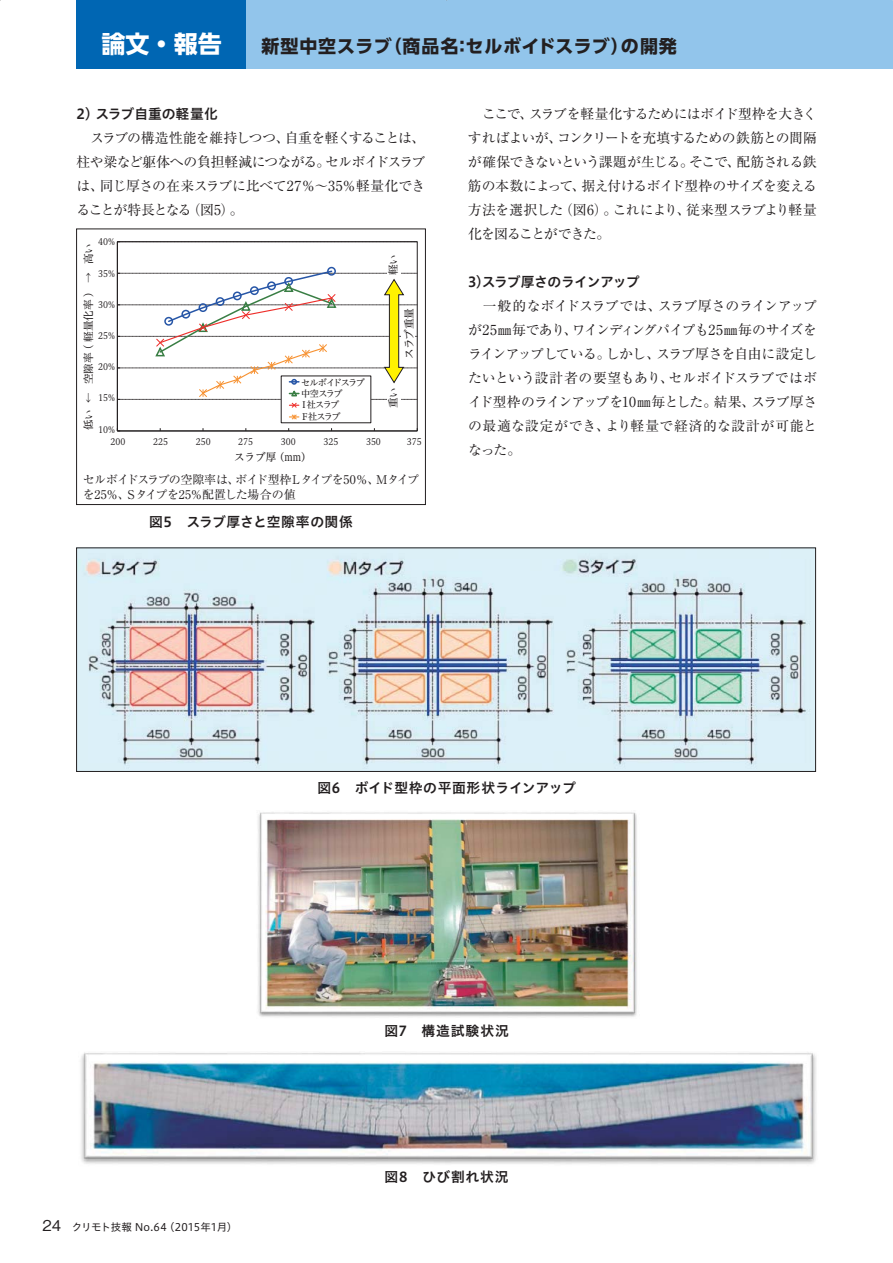
<style>
.page{position:relative;width:893px;height:1263px;background:#fff}
.page>*{position:absolute;margin:0;border:0;box-sizing:border-box;transform-origin:0 0}
.t1{font:24px "UD Shin Go Pro Bold 90 pv RKSJ H";color:#fff}
.t2{font:18px "UD Shin Go Pro Bold 90 pv RKSJ H";letter-spacing:.045em;color:#231f20}
.t3{font:13.8px/24px "Ryumin Pr 5 Regular 90 pv RKSJ H";letter-spacing:-.04em;color:#231f20;text-align:justify}
.t4{font:13.8px "Hiragino UD Sans Std W6 90 pv RKSJ H";letter-spacing:.015em;color:#231f20}
.t5{font:13.8px "Hiragino UD Sans Std W6 90 pv RKSJ H";letter-spacing:.035em;color:#231f20}
.t6{font:13.8px "Hiragino UD Sans Std W6 90 pv RKSJ H";letter-spacing:-.05em;color:#231f20}
.t7{font:13.8px "Hiragino UD Sans Std W6 90 pv RKSJ H";letter-spacing:.065em;color:#231f20}
.t8{font:13.8px "Hiragino UD Sans Std W6 90 pv RKSJ H";letter-spacing:.055em;color:#231f20}
.t9{font:12px/15px "Ryumin Pr 5 Regular 90 pv RKSJ H";letter-spacing:-.055em;color:#231f20}
.t10{font:10.65px "Hiragino UD Serif Std W4 90 pv RKSJ H";color:#231f20}
.t11{font:10.5px "Hiragino UD Sans Std W4 90 pv RKSJ H";color:#231f20}
.t12{font:9.15px/12.6px "Hiragino UD Serif Std W4 90 pv RKSJ H";color:#231f20;scale:.9 1}
.t13{font:9.15px/11.4px "Hiragino UD Serif Std W4 90 pv RKSJ H";letter-spacing:-.17em;color:#231f20}
.s1{font-family:"Gothic BBB Pr 5 Medium 90 pv RKSJ H";font-size:14.85px}
</style>
<div class="page">
<div style="left:77px;top:0;width:170px;height:68px;background:#0066b3"></div>
<div style="left:247px;top:0;width:645px;height:68px;background:#92c5eb"></div>
<hr style="left:117px;top:242px;width:1px;height:189px;background:#231f20">
<svg style="left:117px;top:241px;width:300px;height:1px"></svg>
<hr style="left:117px;top:431px;width:300px;height:1px;background:#231f20">
<div style="left:327px;top:267px;width:9px;height:9px;border:2px solid #2756a7;border-radius:50%"></div>
<svg style="left:118px;top:269px;width:299px;height:152px"></svg>
<div style="left:387px;top:386px;width:13px;height:23px;background:#fff"></div>
<div style="left:387px;top:254px;width:13px;height:23px;background:#fff"></div>
<div style="left:401px;top:306px;width:14px;height:40px;background:#fff"></div>
<div style="left:76px;top:229px;width:350px;height:276px;border:1px solid #231f20"></div>
<img style="left:78px;top:549px;width:736px;height:221px">
<div style="left:76px;top:547px;width:740px;height:225px;border:1px solid #231f20"></div>
<img style="left:258px;top:812px;width:379px;height:205px">
<img style="left:81px;top:1052px;width:736px;height:112px">
<h1 class="t1" style="left:102px;top:35px;width:121px">論文・報告</h1>
<h2 class="t2" style="left:261px;top:40px;width:417px">新型中空スラブ（商品名：セルボイドスラブ）の開発</h2>
<p class="t4" style="left:77px;top:108px;width:143px">2) スラブ自重の軽量化</p>
<p class="t3" style="left:77px;top:127px;width:350px">　スラブの構造性能を維持しつつ、自重を軽くすることは、柱や梁など躯体への負担軽減につながる。セルボイドスラブは、同じ厚さの在来スラブに比べて27％～35％軽量化できることが特長となる（図5）。</p>
<p class="t12" style="left:98px;top:237px;width:20px">40%</p>
<p class="t12" style="left:98px;top:268px;width:20px">35%</p>
<p class="t12" style="left:98px;top:299px;width:20px">30%</p>
<p class="t12" style="left:98px;top:331px;width:20px">25%</p>
<p class="t12" style="left:98px;top:362px;width:20px">20%</p>
<p class="t12" style="left:98px;top:393px;width:20px">15%</p>
<p class="t12" style="left:111px;top:424px;width:18px;text-indent:-13px">10%<br>200</p>
<p class="t10" style="left:85px;top:430px;width:189px;rotate:-90deg">低い ← 空隙率 ( 軽量化率 ) → 高い</p>
<p class="t10" style="left:389px;top:275px;width:22px;rotate:-90deg">軽い</p>
<p class="t13" style="left:299px;top:378px;width:67px">セルボイドスラブ中空スラブ<br>Ｉ社スラブ<br>Ｆ社スラブ</p>
<p class="t10" style="left:405px;top:359px;width:52px;rotate:-90deg">スラブ重量</p>
<p class="t10" style="left:389px;top:408px;width:22px;rotate:-90deg">重い</p>
<p class="t12" style="left:153px;top:437px;width:18px">225</p>
<p class="t12" style="left:196px;top:437px;width:18px">250</p>
<p class="t12" style="left:238px;top:437px;width:18px">275</p>
<p class="t12" style="left:281px;top:437px;width:18px">300</p>
<p class="t12" style="left:323px;top:437px;width:18px">325</p>
<p class="t12" style="left:366px;top:437px;width:18px">350</p>
<p class="t12" style="left:407px;top:437px;width:18px">375</p>
<p class="t10" style="left:234px;top:453px;width:74px">スラブ厚 (mm)</p>
<p class="t9" style="left:83px;top:474px;width:337px">セルボイドスラブの空隙率は、ボイド型枠Ｌタイプを50％、Ｍタイプを25％、Ｓタイプを25％配置した場合の値</p>
<p class="t5" style="left:149px;top:516px;width:205px">図5　スラブ厚さと空隙率の関係</p>
<p class="t3" style="left:468px;top:103px;width:350px">　ここで、スラブを軽量化するためにはボイド型枠を大きくすればよいが、コンクリートを充填するための鉄筋との間隔が確保できないという課題が生じる。そこで、配筋される鉄筋の本数によって、据え付けるボイド型枠のサイズを変える方法を選択した（図6）。これにより、従来型スラブより軽量化を図ることができた。</p>
<p class="t6" style="left:468px;top:276px;width:173px">3)スラブ厚さのラインアップ</p>
<p class="t3" style="left:468px;top:295px;width:350px">　一般的なボイドスラブでは、スラブ厚さのラインアップが25㎜毎であり、ワインディングパイプも25㎜毎のサイズをラインアップしている。しかし、スラブ厚さを自由に設定したいという設計者の要望もあり、セルボイドスラブではボイド型枠のラインアップを10㎜毎とした。結果、スラブ厚さの最適な設定ができ、より軽量で経済的な設計が可能となった。</p>
<p class="t4" style="left:317px;top:783px;width:260px">図6　ボイド型枠の平面形状ラインアップ</p>
<p class="t7" style="left:384px;top:1025px;width:126px">図7　構造試験状況</p>
<p class="t11" style="left:43px;top:1224px;width:196px"><span class="s1">24</span>　クリモト技報 No.64（2015年1月）</p>
<p class="t8" style="left:384px;top:1172px;width:126px">図8　ひび割れ状況</p>
</div>
